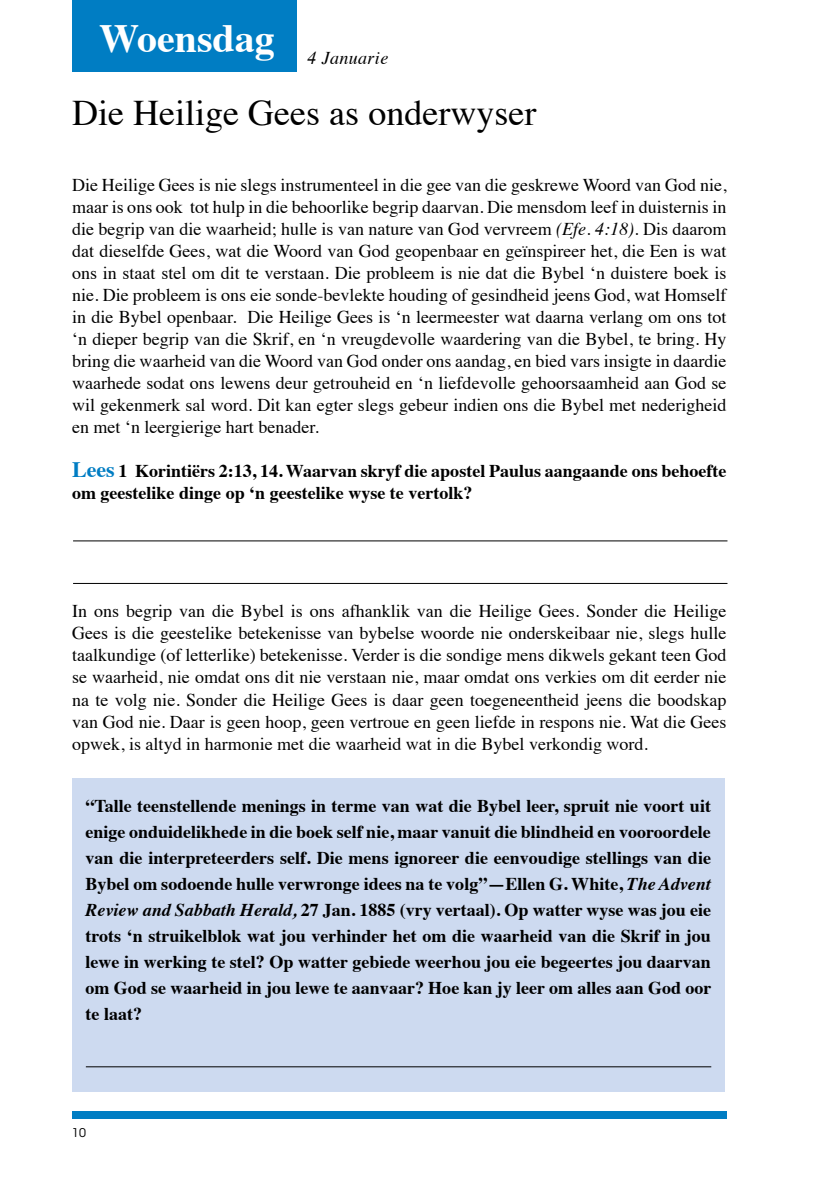
<style>
.page{position:relative;width:840px;height:1191px;background:#fff}
.page>*{position:absolute;margin:0;border:0;box-sizing:border-box;transform-origin:0 0}
.t1{font:700 40px "Times";color:#fff}
.t2{font:36px "Times";color:#000}
.t3{font:18px/22px "Times";color:#000;text-align:justify}
.t4{font:700 18px/26px "Times";color:#000}
.t5{font:italic 18px "Times";letter-spacing:.02em;color:#000}
.t6{font:12px "ITC Avant Garde Std";color:#000}
.s1{font-style:italic}
.s2{font-size:22px;color:#007dc3}
</style>
<div class="page">
<div style="left:72px;top:1111px;width:654px;height:8px;background:#007dc3"></div>
<div style="left:72px;top:0;width:225px;height:71px;background:#007dc3"></div>
<hr style="left:73px;top:583px;width:654px;height:1px;background:#000">
<hr style="left:73px;top:540px;width:654px;height:1px;background:#000">
<div style="left:72px;top:778px;width:652px;height:313px;background:#cddaf0"></div>
<hr style="left:86px;top:1066px;width:624px;height:1px;background:#000">
<h1 class="t1" style="left:99px;top:0;width:177px">Woensdag</h1>
<p class="t5" style="left:307px;top:42px;width:82px">4 Januarie</p>
<h2 class="t2" style="left:72px;top:80px;width:465px">Die Heilige Gees as onderwyser</h2>
<p class="t3" style="left:72px;top:173px;width:655px">Die Heilige Gees is nie slegs instrumenteel in die gee van die geskrewe Woord van God nie, maar is ons ook tot hulp in die behoorlike begrip daarvan. Die mensdom leef in duisternis in die begrip van die waarheid; hulle is van nature van God vervreem <span class="s1">(Efe. 4:18)</span>. Dis daarom dat dieselfde Gees, wat die Woord van God geopenbaar en geïnspireer het, die Een is wat ons in staat stel om dit te verstaan. Die probleem is nie dat die Bybel ‘n duistere boek is nie. Die probleem is ons eie sonde-bevlekte houding of gesindheid jeens God, wat Homself in die Bybel openbaar. Die Heilige Gees is ‘n leermeester wat daarna verlang om ons tot ‘n dieper begrip van die Skrif, en ‘n vreugdevolle waardering van die Bybel, te bring. Hy bring die waarheid van die Woord van God onder ons aandag, en bied vars insigte in daardie waarhede sodat ons lewens deur getrouheid en ‘n liefdevolle gehoorsaamheid aan God se wil gekenmerk sal word. Dit kan egter slegs gebeur indien ons die Bybel met nederigheid en met ‘n leergierige hart benader.</p>
<p class="t4" style="left:72px;top:458px;width:655px;line-height:22px"><span class="s2">Lees</span> 1 Korintiërs 2:13, 14. Waarvan skryf die apostel Paulus aangaande ons behoefte om geestelike dinge op ‘n geestelike wyse te vertolk?</p>
<p class="t3" style="left:72px;top:599px;width:655px">In ons begrip van die Bybel is ons afhanklik van die Heilige Gees. Sonder die Heilige Gees is die geestelike betekenisse van bybelse woorde nie onderskeibaar nie, slegs hulle taalkundige (of letterlike) betekenisse. Verder is die sondige mens dikwels gekant teen God se waarheid, nie omdat ons dit nie verstaan nie, maar omdat ons verkies om dit eerder nie na te volg nie. Sonder die Heilige Gees is daar geen toegeneentheid jeens die boodskap van God nie. Daar is geen hoop, geen vertroue en geen liefde in respons nie. Wat die Gees opwek, is altyd in harmonie met die waarheid wat in die Bybel verkondig word.</p>
<p class="t4" style="left:85px;top:791px;width:627px;text-align:justify">“Talle teenstellende menings in terme van wat die Bybel leer, spruit nie voort uit enige onduidelikhede in die boek self nie, maar vanuit die blindheid en vooroordele van die interpreteerders self. Die mens ignoreer die eenvoudige stellings van die Bybel om sodoende hulle verwronge idees na te volg”—Ellen G. White, <span class="s1">The Advent Review and Sabbath Herald,</span> 27 Jan. 1885 (vry vertaal). Op watter wyse was jou eie trots ‘n struikelblok wat jou verhinder het om die waarheid van die Skrif in jou lewe in werking te stel? Op watter gebiede weerhou jou eie begeertes jou daarvan om God se waarheid in jou lewe te aanvaar? Hoe kan jy leer om alles aan God oor te laat?</p>
<p class="t6" style="left:72px;top:1125px;width:15px">10</p>
</div>
